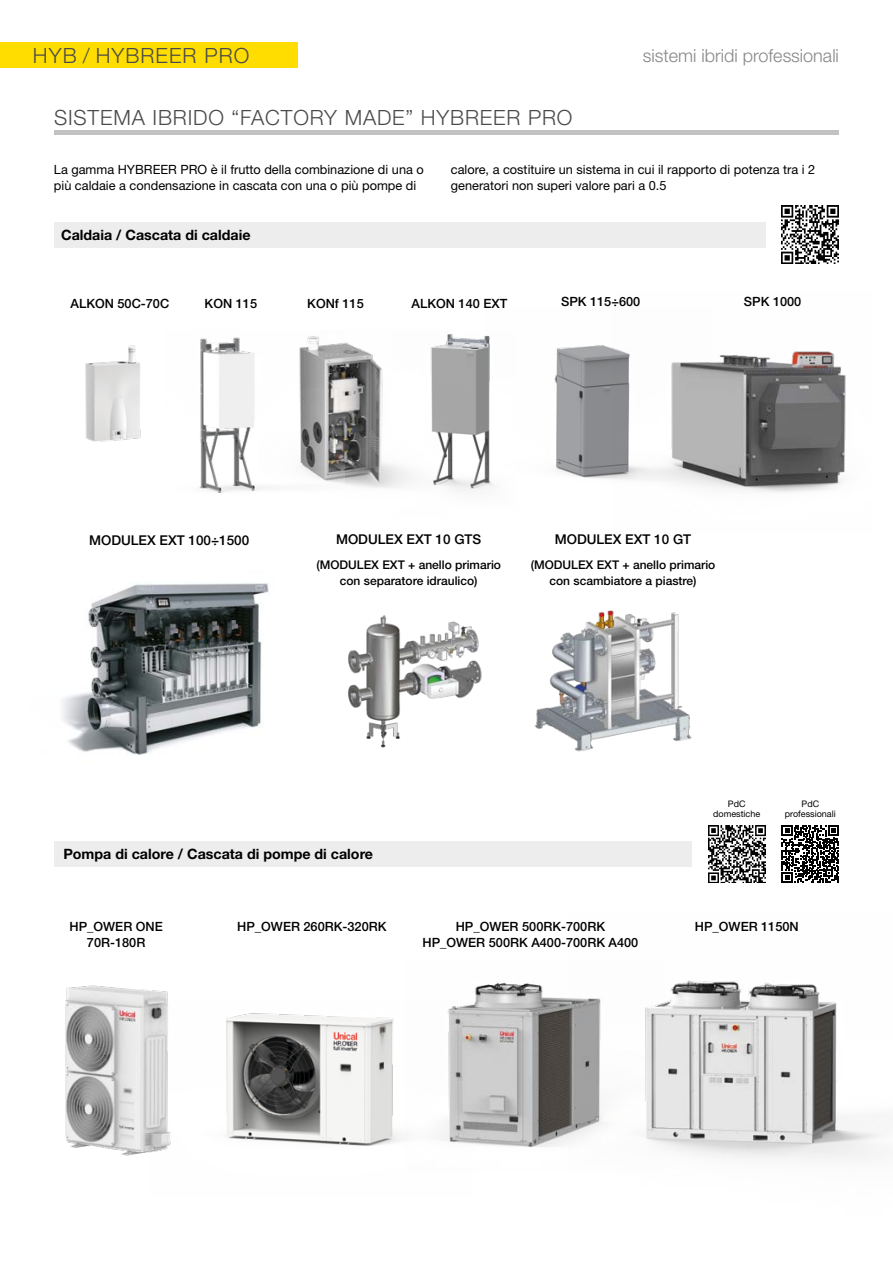
<style>
.page{position:relative;width:893px;height:1263px;background:#fff}
.page>*{position:absolute;margin:0;border:0;box-sizing:border-box;transform-origin:0 0}
.t1{font:300 21px "Helvetica Neue";letter-spacing:.04em;color:#4a4a49}
.t2{font:300 18px "Helvetica Neue";color:#878787}
.t3{font:700 14.25px "Helvetica Neue";color:#000}
.t4{font:500 13.5px "Helvetica Neue";color:#000}
.t5{font:12.75px/16.5px "Helvetica Neue";color:#000}
.t6{font:500 12.75px/16.5px "Helvetica Neue";color:#000;text-align:center}
.t7{font:500 12px/16.5px "Helvetica Neue";color:#000;text-align:center}
.t8{font:9px/10.5px "Helvetica Neue";color:#000;text-align:center}
</style>
<div class="page">
<hr style="left:54px;top:131px;width:785px;height:4px;background:#c2c2c2">
<div style="left:0;top:42px;width:298px;height:26px;background:#fd0"></div>
<img style="left:665px;top:980px;width:217px;height:179px">
<img style="left:62px;top:583px;width:207px;height:172px">
<img style="left:344px;top:342px;width:49px;height:146px">
<img style="left:554px;top:345px;width:58px;height:134px">
<img style="left:612px;top:348px;width:234px;height:144px">
<div style="left:55px;top:841px;width:637px;height:26px;background:#ededed"></div>
<div style="left:54px;top:222px;width:711px;height:26px;background:#ededed"></div>
<img style="left:199px;top:336px;width:145px;height:157px">
<img style="left:85px;top:345px;width:56px;height:97px">
<img style="left:348px;top:615px;width:134px;height:133px">
<img style="left:393px;top:334px;width:101px;height:157px">
<img style="left:534px;top:610px;width:158px;height:142px">
<img style="left:65px;top:985px;width:103px;height:171px">
<img style="left:150px;top:1000px;width:251px;height:156px">
<img style="left:440px;top:982px;width:225px;height:165px">
<img style="left:782px;top:206px;width:57px;height:58px">
<svg style="left:782px;top:825px;width:57px;height:58px"></svg>
<img style="left:708px;top:825px;width:57px;height:58px">
<h1 class="t1" style="left:33px;top:43px;width:218px">HYB / HYBREER PRO</h1>
<h2 class="t2" style="left:643px;top:45px;width:197px">sistemi ibridi professionali</h2>
<h1 class="t1" style="left:54px;top:105px;width:520px">SISTEMA IBRIDO “FACTORY MADE” HYBREER PRO</h1>
<p class="t5" style="left:54px;top:161px;width:371px">La gamma HYBREER PRO è il frutto della combinazione di una o più caldaie a condensazione in cascata con una o più pompe di</p>
<p class="t5" style="left:451px;top:161px;width:366px">calore, a costituire un sistema in cui il rapporto di potenza tra i 2 generatori non superi valore pari a 0.5</p>
<p class="t3" style="left:61px;top:226px;width:191px">Caldaia / Cascata di caldaie</p>
<p class="t6" style="left:71px;top:295px;width:100px">ALKON 50C-70C</p>
<p class="t6" style="left:205px;top:295px;width:54px">KON 115</p>
<p class="t6" style="left:307px;top:295px;width:58px">KONf 115</p>
<p class="t6" style="left:412px;top:295px;width:97px">ALKON 140 EXT</p>
<p class="t6" style="left:561px;top:293px;width:81px">SPK 115÷600</p>
<p class="t6" style="left:744px;top:293px;width:59px">SPK 1000</p>
<p class="t4" style="left:89px;top:532px;width:162px">MODULEX EXT 100÷1500</p>
<p class="t4" style="left:336px;top:531px;width:147px">MODULEX EXT 10 GTS</p>
<p class="t7" style="left:316px;top:556px;width:186px">(MODULEX EXT + anello primario con separatore idraulico)</p>
<p class="t4" style="left:555px;top:531px;width:138px">MODULEX EXT 10 GT</p>
<p class="t7" style="left:531px;top:556px;width:186px">(MODULEX EXT + anello primario con scambiatore a piastre)</p>
<p class="t3" style="left:63px;top:845px;width:311px">Pompa di calore / Cascata di pompe di calore</p>
<p class="t8" style="left:713px;top:798px;width:49px">PdC domestiche</p>
<p class="t8" style="left:785px;top:798px;width:52px">PdC professionali</p>
<p class="t6" style="left:69px;top:918px;width:95px">HP_OWER ONE<br>70R-180R</p>
<p class="t6" style="left:237px;top:918px;width:151px">HP_OWER 260RK-320RK</p>
<p class="t6" style="left:422px;top:918px;width:217px">HP_OWER 500RK-700RK<br>HP_OWER 500RK A400-700RK A400</p>
<p class="t6" style="left:695px;top:918px;width:105px">HP_OWER 1150N</p>
</div>
